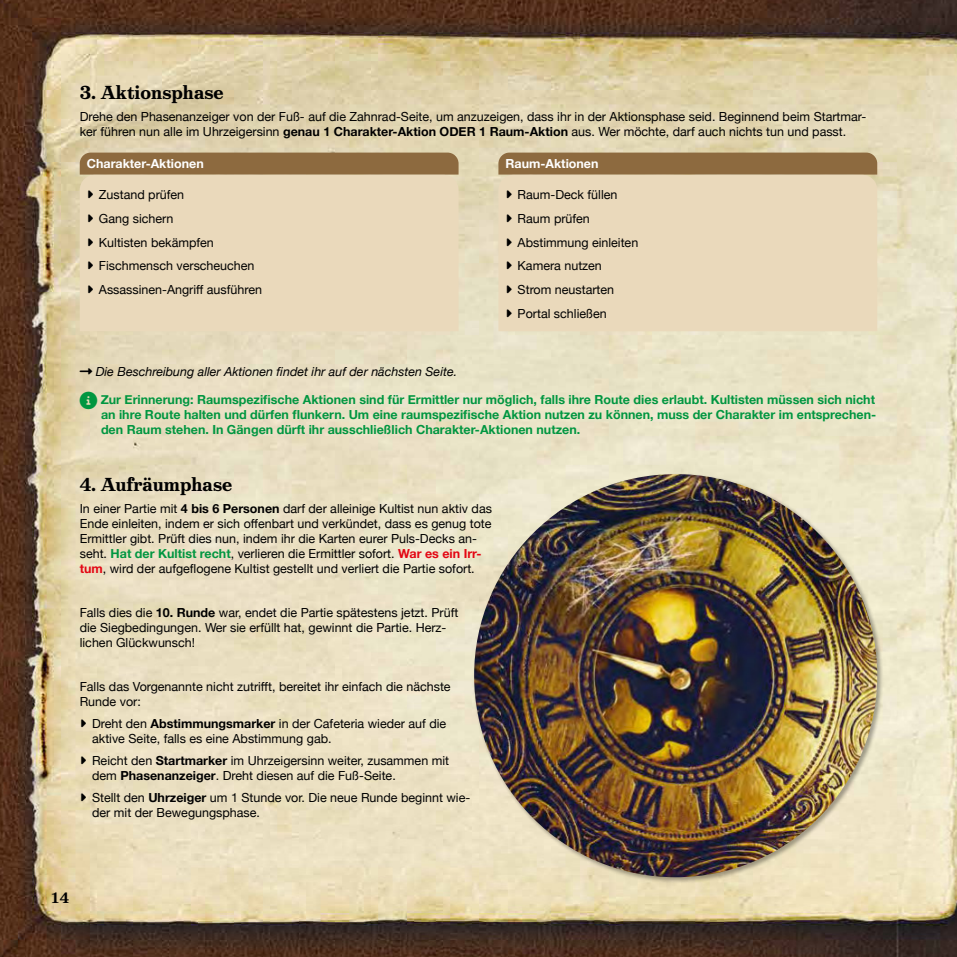
<style>
.page{position:relative;width:957px;height:957px;background:#fff}
.page>*{position:absolute;margin:0;border:0;box-sizing:border-box;transform-origin:0 0}
.t1{font:700 18.75px "Victorian Orchid";color:#000}
.t2{font:700 15px "Victorian Orchid";color:#000}
.t3{font:12.5px/15px "Helvetica Neue";color:#000}
.t4{font:700 12.5px/15px "Helvetica Neue";color:#009640;text-align:justify}
.t5{font:italic 12.5px "Helvetica Neue";color:#000}
.t6{font:700 12.5px "Helvetica Neue";color:#fff}
.s1{font-weight:700}
.s2{font-weight:700;color:#009640}
.s3{font-weight:700;color:#e30613}
</style>
<div class="page">
<img style="left:0;top:0;width:957px;height:957px">
<div style="left:80px;top:153px;width:378px;height:22px;background:#8d6a3f"></div>
<div style="left:80px;top:175px;width:378px;height:156px;background:#ead9bb"></div>
<div style="left:498px;top:153px;width:379px;height:22px;background:#8d6a3f"></div>
<div style="left:498px;top:175px;width:379px;height:156px;background:#ead9bb"></div>
<div style="left:473px;top:473px;width:410px;height:410px;background:#000;opacity:.33"></div>
<img style="left:474px;top:474px;width:403px;height:403px;border-radius:201px">
<svg style="left:88px;top:190px;width:5px;height:8px"></svg>
<svg style="left:88px;top:214px;width:5px;height:8px"></svg>
<svg style="left:88px;top:238px;width:5px;height:8px"></svg>
<svg style="left:88px;top:262px;width:5px;height:8px"></svg>
<svg style="left:88px;top:285px;width:5px;height:8px"></svg>
<svg style="left:507px;top:190px;width:5px;height:8px"></svg>
<svg style="left:507px;top:214px;width:5px;height:8px"></svg>
<svg style="left:507px;top:238px;width:5px;height:8px"></svg>
<svg style="left:507px;top:262px;width:5px;height:8px"></svg>
<svg style="left:507px;top:285px;width:5px;height:8px"></svg>
<svg style="left:507px;top:309px;width:5px;height:8px"></svg>
<svg style="left:80px;top:368px;width:12px;height:7px"></svg>
<svg style="left:80px;top:391px;width:17px;height:18px"></svg>
<svg style="left:81px;top:719px;width:5px;height:8px"></svg>
<svg style="left:81px;top:756px;width:5px;height:8px"></svg>
<svg style="left:81px;top:794px;width:5px;height:7px"></svg>
<h1 class="t1" style="left:80px;top:81px;width:145px">3. Aktionsphase</h1>
<p class="t3" style="left:80px;top:109px;width:788px">Drehe den Phasenanzeiger von der Fuß- auf die Zahnrad-Seite, um anzuzeigen, dass ihr in der Aktionsphase seid. Beginnend beim Startmar&shy;ker führen nun alle im Uhrzeigersinn <span class="s1">genau 1 Charakter-Aktion ODER 1 Raum-Aktion</span> aus. Wer möchte, darf auch nichts tun und passt.</p>
<p class="t6" style="left:87px;top:157px;width:118px">Charakter-Aktionen</p>
<p class="t3" style="left:99px;top:183px;width:165px;line-height:23.8px">Zustand prüfen<br>Gang sichern<br>Kultisten bekämpfen<br>Fischmensch verscheuchen<br>Assassinen-Angriff ausführen</p>
<p class="t6" style="left:505px;top:157px;width:95px">Raum-Aktionen</p>
<p class="t3" style="left:517px;top:183px;width:122px;line-height:23.8px">Raum-Deck füllen<br>Raum prüfen<br>Abstimmung einleiten<br>Kamera nutzen<br>Strom neustarten<br>Portal schließen</p>
<p class="t5" style="left:96px;top:363px;width:363px">Die Beschreibung aller Aktionen findet ihr auf der nächsten Seite.</p>
<p class="t4" style="left:101px;top:393px;width:777px">Zur Erinnerung: Raumspezifische Aktionen sind für Ermittler nur möglich, falls ihre Route dies erlaubt. Kultisten müssen sich nicht an ihre Route halten und dürfen flunkern. Um eine raumspezifische Aktion nutzen zu können, muss der Charakter im entsprechen&shy;den Raum stehen. In Gängen dürft ihr ausschließlich Charakter-Aktionen nutzen.</p>
<h1 class="t1" style="left:80px;top:473px;width:154px">4. Aufräumphase</h1>
<p class="t3" style="left:80px;top:501px;width:414px">In einer Partie mit <span class="s1">4 bis 6 Personen</span> darf der alleinige Kultist nun aktiv das Ende einleiten, indem er sich offenbart und verkündet, dass es genug tote Ermittler gibt. Prüft dies nun, indem ihr die Karten eurer Puls-Decks an&shy;seht. <span class="s2">Hat der Kultist recht</span>, verlieren die Ermittler sofort. <span class="s3">War es ein Irr&shy;tum</span>, wird der aufgeflogene Kultist gestellt und verliert die Partie sofort.</p>
<p class="t3" style="left:80px;top:605px;width:380px">Falls dies die <span class="s1">10. Runde</span> war, endet die Partie spätestens jetzt. Prüft die Siegbedingungen. Wer sie erfüllt hat, gewinnt die Partie. Herz&shy;lichen Glückwunsch!</p>
<p class="t3" style="left:80px;top:680px;width:372px">Falls das Vorgenannte nicht zutrifft, bereitet ihr einfach die nächste<br>Runde vor:</p>
<p class="t3" style="left:92px;top:716px;width:356px">Dreht den <span class="s1">Abstimmungsmarker</span> in der Cafeteria wieder auf die aktive Seite, falls es eine Abstimmung gab.</p>
<p class="t3" style="left:92px;top:753px;width:358px">Reicht den <span class="s1">Startmarker</span> im Uhrzeigersinn weiter, zusammen mit dem <span class="s1">Phasenanzeiger</span>. Dreht diesen auf die Fuß-Seite.</p>
<p class="t3" style="left:92px;top:791px;width:380px">Stellt den <span class="s1">Uhrzeiger</span> um 1 Stunde vor. Die neue Runde beginnt wie&shy;der mit der Bewegungsphase.</p>
<p class="t2" style="left:51px;top:889px;width:20px">14</p>
</div>
